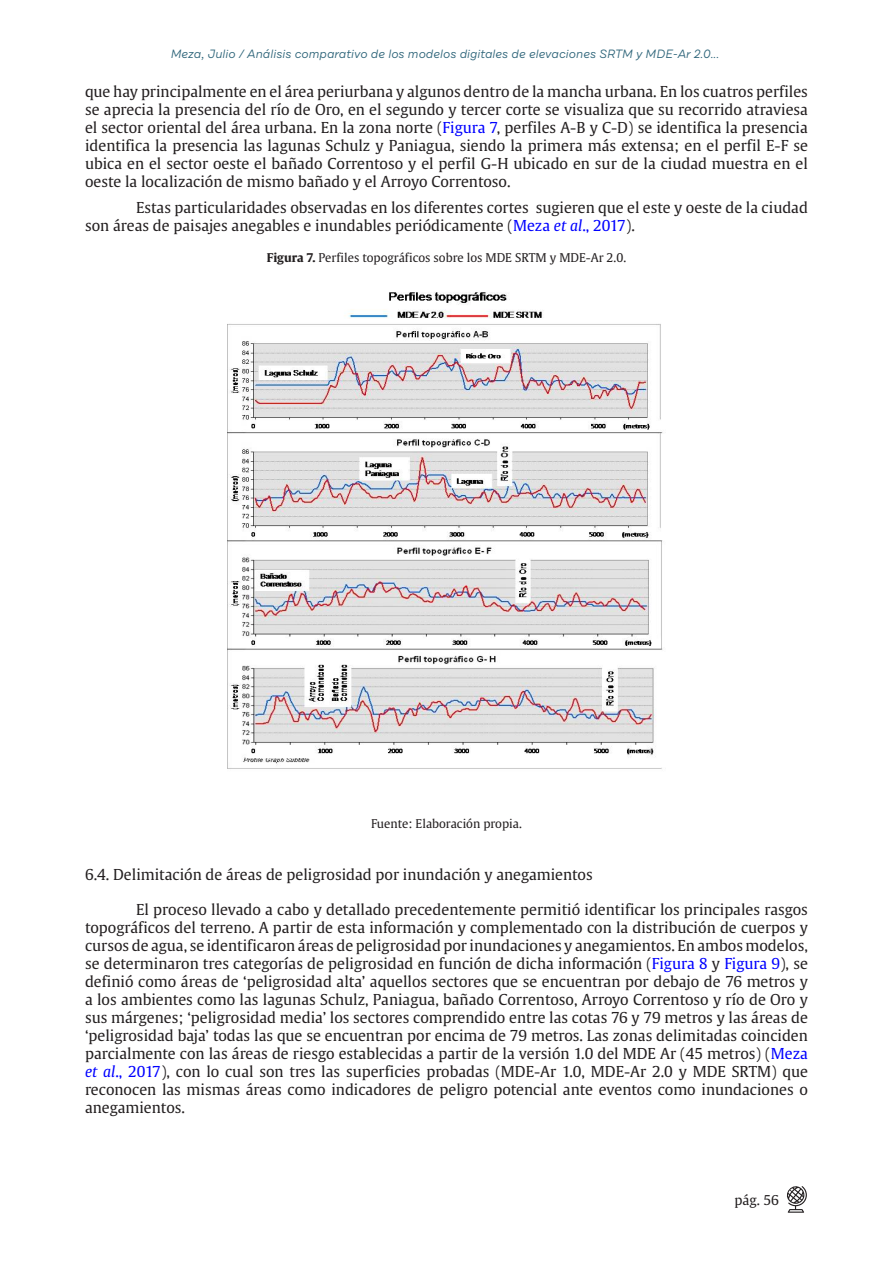
<style>
.page{position:relative;width:893px;height:1263px;background:#fff}
.page>*{position:absolute;margin:0;border:0;box-sizing:border-box;transform-origin:0 0}
.Parrafo{font:15px/18px "Gulliver";color:#231f20;text-align:justify}
.ParrafoT2{font:15px "Gulliver";color:#231f20}
.t1{font:13.5px "Gulliver";color:#231f20}
.t2{font:italic 12px "Draft B";color:#30667b}
.Epigrafe{font:12px "Gulliver";color:#231f20}
.s1{color:#00f}
.s2{font-style:italic;color:#00f}
.s3{font-weight:700}
</style>
<div class="page">
<svg style="left:787px;top:1186px;width:20px;height:27px"></svg>
<img style="left:228px;top:292px;width:435px;height:477px">
<p class="t2" style="left:171px;top:46px;width:550px">Meza, Julio / Análisis comparativo de los modelos digitales de elevaciones SRTM y MDE-Ar 2.0...</p>
<p class="Parrafo" style="left:85px;top:82px;width:724px">que hay principalmente en el área periurbana y algunos dentro de la mancha urbana. En los cuatros perfiles se aprecia la presencia del río de Oro, en el segundo y tercer corte se visualiza que su recorrido atraviesa el sector oriental del área urbana. En la zona norte (<span class="s1">Figura 7</span>, perfiles A-B y C-D) se identifica la presencia identifica la presencia las lagunas Schulz y Paniagua, siendo la primera más extensa; en el perfil E-F se ubica en el sector oeste el bañado Correntoso y el perfil G-H ubicado en sur de la ciudad muestra en el oeste la localización de mismo bañado y el Arroyo Correntoso.</p>
<p class="Parrafo" style="left:85px;top:199px;width:724px;text-indent:51px">Estas particularidades observadas en los diferentes cortes sugieren que el este y oeste de la ciudad son áreas de paisajes anegables e inundables periódicamente (<span class="s1">Meza</span> <span class="s2">et al</span><span class="s1">., 2017</span>).</p>
<p class="Epigrafe" style="left:267px;top:250px;width:361px"><span class="s3">Figura 7.</span> Perfiles topográficos sobre los MDE SRTM y MDE-Ar 2.0.</p>
<p class="Epigrafe" style="left:371px;top:816px;width:152px">Fuente: Elaboración propia.</p>
<p class="ParrafoT2" style="left:85px;top:865px;width:509px">6.4. Delimitación de áreas de peligrosidad por inundación y anegamientos</p>
<p class="Parrafo" style="left:85px;top:901px;width:724px;text-indent:51px">El proceso llevado a cabo y detallado precedentemente permitió identificar los principales rasgos topográficos del terreno. A partir de esta información y complementado con la distribución de cuerpos y cursos de agua, se identificaron áreas de peligrosidad por inundaciones y anegamientos. En ambos modelos, se determinaron tres categorías de peligrosidad en función de dicha información (<span class="s1">Figura 8</span> y <span class="s1">Figura 9</span>), se definió como áreas de ‘peligrosidad alta’ aquellos sectores que se encuentran por debajo de 76 metros y a los ambientes como las lagunas Schulz, Paniagua, bañado Correntoso, Arroyo Correntoso y río de Oro y sus márgenes; ‘peligrosidad media’ los sectores comprendido entre las cotas 76 y 79 metros y las áreas de ‘peligrosidad baja’ todas las que se encuentran por encima de 79 metros. Las zonas delimitadas coinciden parcialmente con las áreas de riesgo establecidas a partir de la versión 1.0 del MDE Ar (45 metros) (<span class="s1">Meza </span><span class="s2">et al</span><span class="s1">., 2017</span>), con lo cual son tres las superficies probadas (MDE-Ar 1.0, MDE-Ar 2.0 y MDE SRTM) que reconocen las mismas áreas como indicadores de peligro potencial ante eventos como inundaciones o anegamientos.</p>
<p class="t1" style="left:734px;top:1191px;width:46px">pág. 56</p>
</div>
